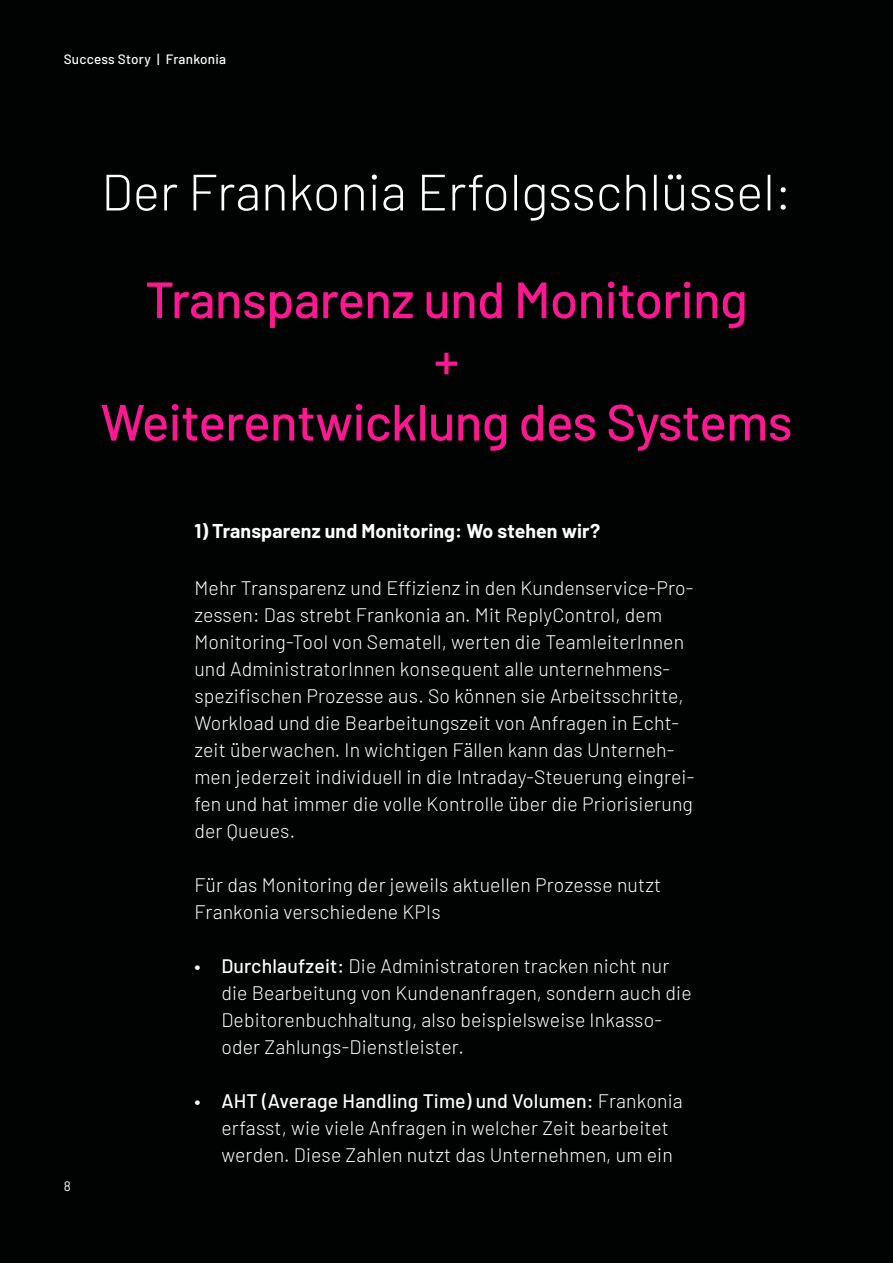
<style>
.page{position:relative;width:893px;height:1263px;background:#010202}
.page>*{position:absolute;margin:0;border:0;box-sizing:border-box;transform-origin:0 0}
.t1{font:500 51px/61.2px "Barlow";letter-spacing:-.01em;color:#fc1890;text-align:center}
.t2{font:300 51px "Barlow";color:#fff}
.t3{font:300 19.5px/27px "Barlow";letter-spacing:.01em;color:#fff}
.t4{font:700 19.5px "Barlow";letter-spacing:.005em;color:#fff}
.t5{font:500 13.5px "Barlow";letter-spacing:.02em;color:#fff}
.t6{font:13.5px "Barlow";color:#fff}
.s1{font-weight:500}
</style>
<div class="page">
<p class="t5" style="left:64px;top:49px;width:164px">Success Story | Frankonia</p>
<h1 class="t2" style="left:101px;top:155px;width:692px">Der Frankonia Erfolgsschlüssel:</h1>
<h1 class="t1" style="left:100px;top:265px;width:694px">Transparenz und Monitoring<br>+<br>Weiterentwicklung des Systems</h1>
<p class="t6" style="left:64px;top:1177px;width:9px">8</p>
<p class="t4" style="left:194px;top:516px;width:407px">1) Transparenz und Monitoring: Wo stehen wir?</p>
<p class="t3" style="left:194px;top:573px;width:502px">Mehr Transparenz und Effizienz in den Kundenservice-Pro&shy;zessen: Das strebt Frankonia an. Mit ReplyControl, dem Monitoring-Tool von Sematell, werten die TeamleiterInnen und AdministratorInnen konsequent alle unternehmens&shy;spezifischen Prozesse aus. So können sie Arbeitsschritte, Workload und die Bearbeitungszeit von Anfragen in Echt&shy;zeit überwachen. In wichtigen Fällen kann das Unterneh&shy;men jederzeit individuell in die Intraday-Steuerung eingrei&shy;fen und hat immer die volle Kontrolle über die Priorisierung der Queues.</p>
<p class="t3" style="left:194px;top:870px;width:468px">Für das Monitoring der jeweils aktuellen Prozesse nutzt<br>Frankonia verschiedene KPIs</p>
<p class="t3" style="left:221px;top:951px;width:472px;text-indent:-27px"><span class="s1">• Durchlaufzeit:</span> Die Administratoren tracken nicht nur die Bearbeitung von Kundenanfragen, sondern auch die Debitorenbuchhaltung, also beispielsweise Inkasso&shy;oder Zahlungs-Dienstleister.</p>
<p class="t3" style="left:221px;top:1086px;width:463px;text-indent:-27px"><span class="s1">• AHT (Average Handling Time) und Volumen:</span> Frankonia erfasst, wie viele Anfragen in welcher Zeit bearbeitet werden. Diese Zahlen nutzt das Unternehmen, um ein</p>
</div>
